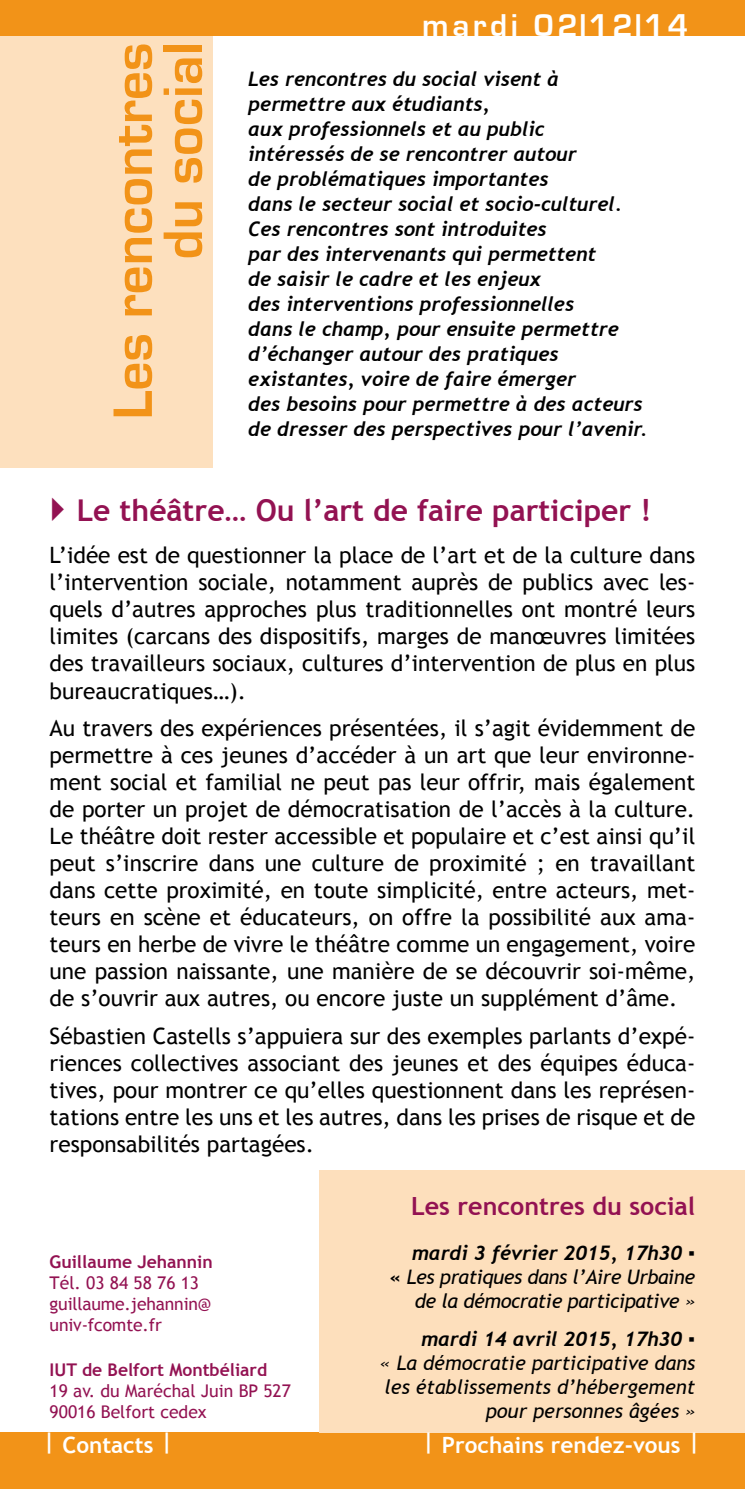
<style>
.page{position:relative;width:745px;height:1489px;background:#fff}
.page>*{position:absolute;margin:0;border:0;box-sizing:border-box;transform-origin:0 0}
.t1{font:700 57.5px/50px "Eurostile";color:#f29318;text-align:right}
.t2{font:700 32.5px "Eurostile";letter-spacing:.11em;color:#fff}
.t3{font:700 30px "Trebuchet MS";color:#931252}
.t4{font:700 25px "Trebuchet MS";color:#931252}
.t5{font:22.5px/27px "Trebuchet MS";color:#000;text-align:justify}
.t6{font:700 22.5px "Trebuchet MS";color:#fff}
.t7{font:italic 700 20px/25px "Trebuchet";color:#000}
.t8{font:italic 20px/24px "Trebuchet MS";color:#000;text-align:right}
.t9{font:italic 20px/24px "Trebuchet MS";letter-spacing:-.02em;color:#000;text-align:right}
.t10{font:17.5px/21px "Trebuchet MS";color:#931252}
.t11{font:700 17.5px "Trebuchet MS";color:#931252}
.s1{font-family:"Trebuchet";font-weight:700}
</style>
<div class="page">
<div style="left:0;top:0;width:213px;height:468px;background:#fde0be"></div>
<div style="left:0;top:1431px;width:744px;height:57px;background:#f29318"></div>
<div style="left:0;top:0;width:744px;height:35px;background:#f29318"></div>
<div style="left:319px;top:1169px;width:425px;height:262px;background:#fddfbc"></div>
<h1 class="t1" style="left:109px;top:419px;width:378px;rotate:-90deg">Les rencontres du social</h1>
<h2 class="t2" style="left:422px;top:7px;width:267px">mardi 02|12|14</h2>
<p class="t7" style="left:248px;top:66px;width:400px">Les rencontres du social visent à permettre aux étudiants,<br>aux professionnels et au public<br>intéressés de se rencontrer autour<br>de problématiques importantes<br>dans le secteur social et socio-culturel.<br>Ces rencontres sont introduites<br>par des intervenants qui permettent<br>de saisir le cadre et les enjeux<br>des interventions professionnelles<br>dans le champ, pour ensuite permettre d’échanger autour des pratiques existantes, voire de faire émerger<br>des besoins pour permettre à des acteurs de dresser des perspectives pour l’avenir.</p>
<h3 class="t3" style="left:77px;top:492px;width:576px">Le théâtre… Ou l’art de faire participer !</h3>
<p class="t5" style="left:50px;top:542px;width:646px">L’idée est de questionner la place de l’art et de la culture dans l’intervention sociale, notamment auprès de publics avec les&shy;quels d’autres approches plus traditionnelles ont montré leurs limites (carcans des dispositifs, marges de manœuvres limitées des travailleurs sociaux, cultures d’intervention de plus en plus bureaucratiques…).</p>
<p class="t5" style="left:50px;top:715px;width:646px">Au travers des expériences présentées, il s’agit évidemment de permettre à ces jeunes d’accéder à un art que leur environne&shy;ment social et familial ne peut pas leur offrir, mais également de porter un projet de démocratisation de l’accès à la culture.<br>Le théâtre doit rester accessible et populaire et c’est ainsi qu’il peut s’inscrire dans une culture de proximité ; en travaillant dans cette proximité, en toute simplicité, entre acteurs, met&shy;teurs en scène et éducateurs, on offre la possibilité aux ama&shy;teurs en herbe de vivre le théâtre comme un engagement, voire une passion naissante, une manière de se découvrir soi-même, de s’ouvrir aux autres, ou encore juste un supplément d’âme.</p>
<p class="t5" style="left:50px;top:1022px;width:646px">Sébastien Castells s’appuiera sur des exemples parlants d’expé&shy;riences collectives associant des jeunes et des équipes éduca&shy;tives, pour montrer ce qu’elles questionnent dans les représen&shy;tations entre les uns et les autres, dans les prises de risque et de responsabilités partagées.</p>
<p class="t4" style="left:411px;top:1189px;width:285px">Les rencontres du social</p>
<p class="t7" style="left:412px;top:1240px;width:284px">mardi 3 février 2015, 17h30 ▪</p>
<p class="t9" style="left:389px;top:1264px;width:306px"><span class="s1">«</span> Les pratiques dans l’Aire Urbaine de la démocratie participative »</p>
<p class="t7" style="left:421px;top:1326px;width:275px">mardi 14 avril 2015, 17h30 ▪</p>
<p class="t8" style="left:380px;top:1350px;width:316px">« La démocratie participative dans les établissements d’hébergement pour personnes âgées »</p>
<p class="t6" style="left:43px;top:1430px;width:132px">| Contacts |</p>
<p class="t6" style="left:421px;top:1430px;width:280px">| Prochains rendez-vous |</p>
<p class="t11" style="left:50px;top:1250px;width:164px">Guillaume Jehannin</p>
<p class="t10" style="left:50px;top:1272px;width:163px">Tél. 03 84 58 76 13 guillaume.jehannin@ univ-fcomte.fr</p>
<p class="t11" style="left:50px;top:1358px;width:219px">IUT de Belfort Montbéliard</p>
<p class="t10" style="left:50px;top:1380px;width:242px">19 av. du Maréchal Juin BP 527<br>90016 Belfort cedex</p>
</div>
